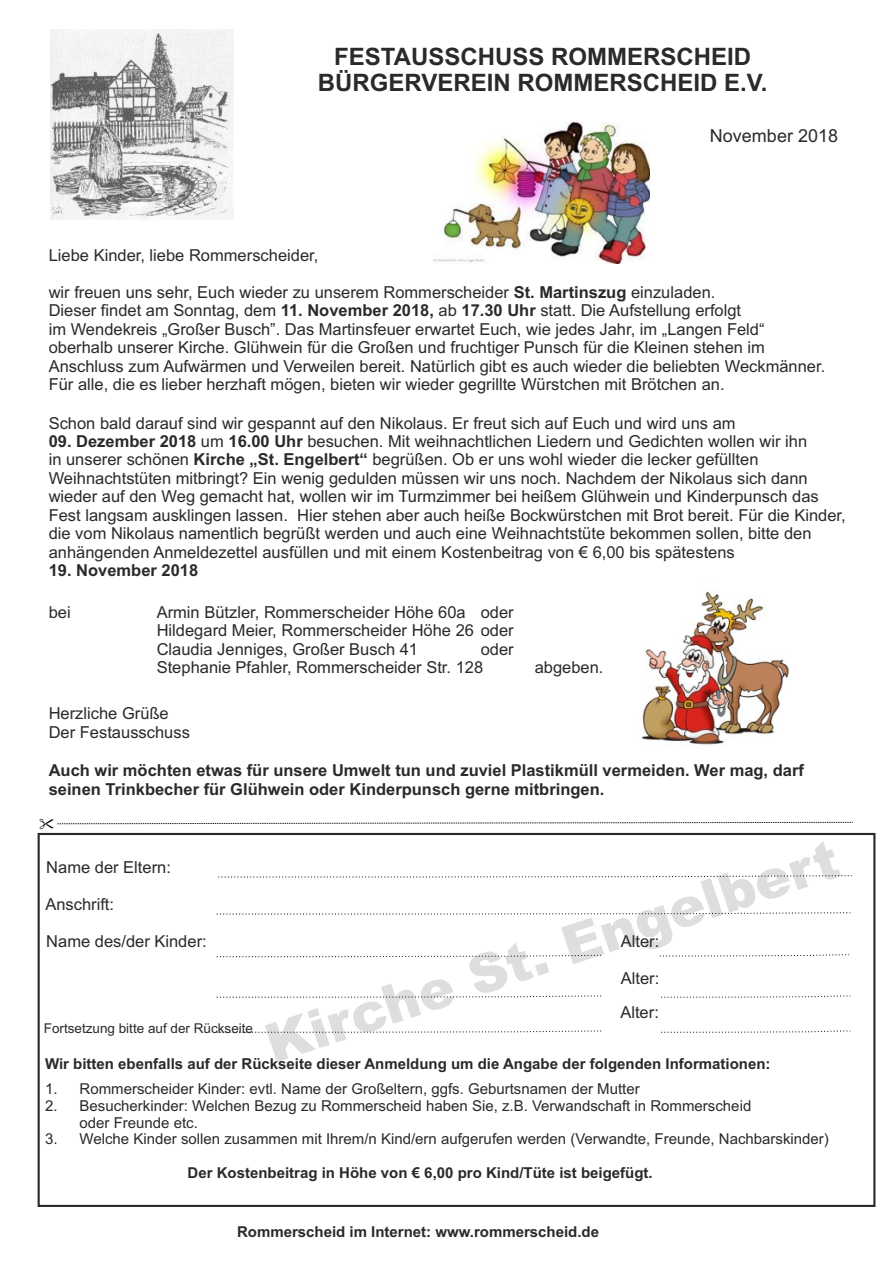
<style>
.page{position:relative;width:893px;height:1263px;background:#fff}
.page>*{position:absolute;margin:0;border:0;box-sizing:border-box;transform-origin:0 0}
.t1{font:900 54px "Arial";color:#dfddde}
.t2{font:700 24px/26.8px "Arial";color:#2b2929;text-align:center}
.t3{font:18px "Arial";color:#2b2929}
.t4{font:16.5px/18.5px "Arial";color:#2b2929}
.t5{font:700 16.5px/18.5px "Arial";color:#2b2929}
.t6{font:15px/16.8px "Arial";color:#2b2929}
.t7{font:700 15px "Arial";color:#2b2929}
.t8{font:13.5px "Arial";color:#2b2929}
.s1{font-weight:700}
</style>
<div class="page">
<div style="left:38px;top:833px;width:837px;height:374px;border:2px solid #2b2929"></div>
<img style="left:641px;top:591px;width:148px;height:154px">
<svg style="left:218px;top:875px;width:634px;height:3px"></svg>
<svg style="left:216px;top:912px;width:635px;height:3px"></svg>
<svg style="left:216px;top:954px;width:386px;height:4px"></svg>
<svg style="left:659px;top:954px;width:191px;height:3px"></svg>
<svg style="left:216px;top:995px;width:386px;height:3px"></svg>
<svg style="left:216px;top:1030px;width:386px;height:3px"></svg>
<svg style="left:661px;top:995px;width:190px;height:3px"></svg>
<svg style="left:661px;top:1030px;width:190px;height:3px"></svg>
<img style="left:50px;top:29px;width:183px;height:191px">
<img style="left:433px;top:122px;width:216px;height:141px">
<svg style="left:57px;top:821px;width:796px;height:4px"></svg>
<h2 class="t2" style="left:318px;top:45px;width:451px">FESTAUSSCHUSS ROMMERSCHEID<br>BÜRGERVEREIN ROMMERSCHEID E.V.</h2>
<p class="t3" style="left:710px;top:129px;width:130px">November 2018</p>
<p class="t4" style="left:49px;top:247px;width:271px">Liebe Kinder, liebe Rommerscheider,</p>
<p class="t4" style="left:49px;top:284px;width:778px">wir freuen uns sehr, Euch wieder zu unserem Rommerscheider <span class="s1">St. Martinszug</span> einzuladen.<br>Dieser findet am Sonntag, dem <span class="s1">11. November 2018,</span> ab <span class="s1">17.30 Uhr</span> statt. Die Aufstellung erfolgt<br>im Wendekreis „Großer Busch”. Das Martinsfeuer erwartet Euch, wie jedes Jahr, im „Langen Feld“ oberhalb unserer Kirche. Glühwein für die Großen und fruchtiger Punsch für die Kleinen stehen im Anschluss zum Aufwärmen und Verweilen bereit. Natürlich gibt es auch wieder die beliebten Weckmänner.<br>Für alle, die es lieber herzhaft mögen, bieten wir wieder gegrillte Würstchen mit Brötchen an.</p>
<p class="t4" style="left:49px;top:415px;width:688px">Schon bald darauf sind wir gespannt auf den Nikolaus. Er freut sich auf Euch und wird uns am</p>
<p class="t4" style="left:49px;top:433px;width:798px"><span class="s1">09. Dezember 2018</span> um <span class="s1">16.00 Uhr</span> besuchen. Mit weihnachtlichen Liedern und Gedichten wollen wir ihn<br>in unserer schönen <span class="s1">Kirche „St. Engelbert“</span> begrüßen. Ob er uns wohl wieder die lecker gefüllten Weihnachtstüten mitbringt? Ein wenig gedulden müssen wir uns noch. Nachdem der Nikolaus sich dann wieder auf den Weg gemacht hat, wollen wir im Turmzimmer bei heißem Glühwein und Kinderpunsch das Fest langsam ausklingen lassen. Hier stehen aber auch heiße Bockwürstchen mit Brot bereit. Für die Kinder, die vom Nikolaus namentlich begrüßt werden und auch eine Weihnachtstüte bekommen sollen, bitte den anhängenden Anmeldezettel ausfüllen und mit einem Kostenbeitrag von € 6,00 bis spätestens</p>
<p class="t5" style="left:49px;top:562px;width:151px">19. November 2018</p>
<p class="t4" style="left:49px;top:604px;width:24px">bei</p>
<p class="t4" style="left:157px;top:604px;width:359px;text-align:justify">Armin Bützler, Rommerscheider Höhe 60a oder Hildegard Meier, Rommerscheider Höhe 26 oder Claudia Jenniges, Großer Busch 41</p>
<p class="t4" style="left:157px;top:641px;width:359px;text-indent:324px">oder<br>Stephanie Pfahler, Rommerscheider Str. 128</p>
<p class="t4" style="left:535px;top:660px;width:70px">abgeben.</p>
<p class="t4" style="left:49px;top:706px;width:143px">Herzliche Grüße<br>Der Festausschuss</p>
<p class="t5" style="left:49px;top:763px;width:757px">Auch wir möchten etwas für unsere Umwelt tun und zuviel Plastikmüll vermeiden. Wer mag, darf seinen Trinkbecher für Glühwein oder Kinderpunsch gerne mitbringen.</p>
<h1 class="t1" style="left:261px;top:1025px;width:601px;rotate:-18deg">Kirche St. Engelbert</h1>
<p class="t4" style="left:46px;top:860px;width:126px">Name der Eltern:</p>
<p class="t4" style="left:45px;top:897px;width:70px">Anschrift:</p>
<p class="t4" style="left:46px;top:934px;width:162px">Name des/der Kinder:</p>
<p class="t4" style="left:621px;top:934px;width:40px">Alter:</p>
<p class="t4" style="left:620px;top:963px;width:40px;line-height:33.5px">Alter:<br>Alter:</p>
<p class="t8" style="left:44px;top:1023px;width:211px">Fortsetzung bitte auf der Rückseite</p>
<p class="t7" style="left:45px;top:1058px;width:727px">Wir bitten ebenfalls auf der Rückseite dieser Anmeldung um die Angabe der folgenden Informationen:</p>
<p class="t6" style="left:45px;top:1082px;width:596px">1. Rommerscheider Kinder: evtl. Name der Großeltern, ggfs. Geburtsnamen der Mutter</p>
<p class="t6" style="left:80px;top:1098px;width:673px;text-indent:-35px">2. Besucherkinder: Welchen Bezug zu Rommerscheid haben Sie, z.B. Verwandschaft in Rommerscheid oder Freunde etc.</p>
<p class="t6" style="left:45px;top:1132px;width:785px">3. Welche Kinder sollen zusammen mit Ihrem/n Kind/ern aufgerufen werden (Verwandte, Freunde, Nachbarskinder)</p>
<p class="t7" style="left:188px;top:1167px;width:467px">Der Kostenbeitrag in Höhe von € 6,00 pro Kind/Tüte ist beigefügt.</p>
<p class="t7" style="left:237px;top:1226px;width:364px">Rommerscheid im Internet: www.rommerscheid.de</p>
</div>
